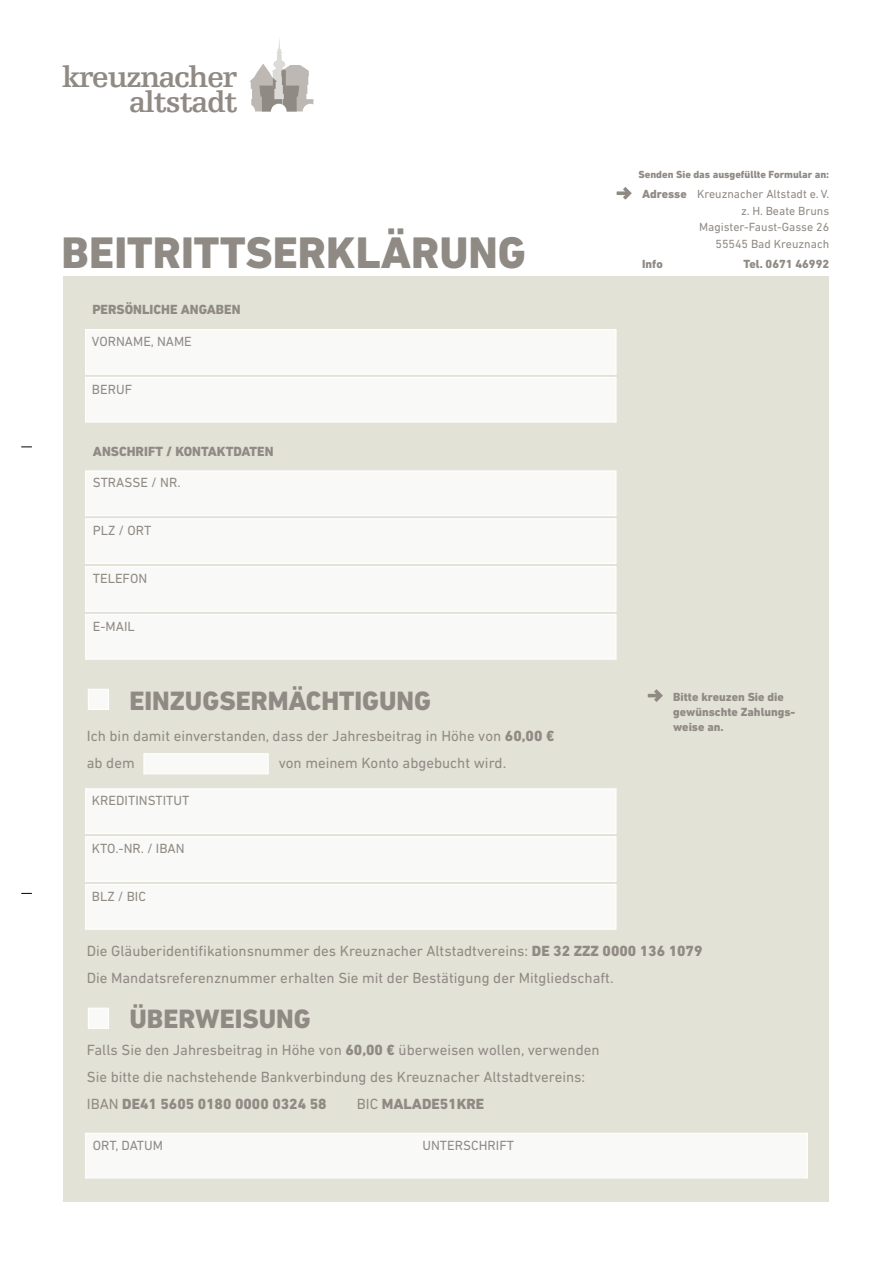
<style>
.page{position:relative;width:893px;height:1263px;background:#fff}
.page>*{position:absolute;margin:0;border:0;box-sizing:border-box;transform-origin:0 0}
.t1{font:800 45px "DIN Next LT Pro";color:#908a84}
.t2{font:700 30px/25px "Egyptienne FLT Std";letter-spacing:-.04em;color:#908a84;text-align:right}
.t3{font:800 27px "DIN Next LT Pro";color:#908a84}
.t4{font:15px/27px "DIN Next LT Pro";color:#908a84}
.t5{font:800 15px "DIN Next LT Pro";color:#908a84}
.t6{font:13.5px "DIN Next LT Pro";color:#908a84}
.t7{font:800 13.5px "DIN Next LT Pro";color:#908a84}
.t8{font:12px/16.5px "DIN Next LT Pro";color:#908a84;text-align:right}
.t9{font:800 12px/15px "DIN Next LT Pro";color:#908a84}
.t10{font:800 10.5px "DIN Next LT Pro";color:#908a84}
.s1{font-weight:800}
.s2{font-weight:400}
</style>
<div class="page">
<div style="left:64px;top:276px;width:765px;height:925px;background:#e2e2d6"></div>
<svg style="left:617px;top:187px;width:15px;height:13px"></svg>
<svg style="left:648px;top:689px;width:15px;height:13px"></svg>
<svg style="left:250px;top:38px;width:63px;height:73px"></svg>
<div style="left:85px;top:329px;width:532px;height:46px;background:#f9f9f7"></div>
<div style="left:85px;top:377px;width:532px;height:46px;background:#f9f9f7"></div>
<div style="left:85px;top:470px;width:532px;height:46px;background:#f9f9f7"></div>
<div style="left:85px;top:566px;width:532px;height:46px;background:#f9f9f7"></div>
<div style="left:143px;top:753px;width:126px;height:21px;background:#f9f9f7"></div>
<div style="left:88px;top:689px;width:21px;height:21px;background:#f9f9f7"></div>
<div style="left:85px;top:614px;width:532px;height:46px;background:#f9f9f7"></div>
<div style="left:85px;top:788px;width:532px;height:46px;background:#f9f9f7"></div>
<div style="left:85px;top:836px;width:532px;height:46px;background:#f9f9f7"></div>
<div style="left:85px;top:884px;width:532px;height:46px;background:#f9f9f7"></div>
<div style="left:85px;top:1133px;width:723px;height:45px;background:#f9f9f7"></div>
<div style="left:88px;top:1008px;width:21px;height:21px;background:#f9f9f7"></div>
<div style="left:85px;top:518px;width:532px;height:46px;background:#f9f9f7"></div>
<h2 class="t2" style="left:62px;top:65px;width:177px">kreuznacher altstadt</h2>
<h1 class="t1" style="left:62px;top:226px;width:466px">BEITRITTSERKLÄRUNG</h1>
<p class="t7" style="left:92px;top:302px;width:150px">PERSÖNLICHE ANGABEN</p>
<p class="t6" style="left:92px;top:334px;width:101px">VORNAME, NAME</p>
<p class="t6" style="left:92px;top:381px;width:42px">BERUF</p>
<p class="t7" style="left:93px;top:443px;width:182px">ANSCHRIFT / KONTAKTDATEN</p>
<p class="t6" style="left:93px;top:475px;width:89px">STRASSE / NR.</p>
<p class="t6" style="left:93px;top:523px;width:60px">PLZ / ORT</p>
<p class="t6" style="left:93px;top:571px;width:56px">TELEFON</p>
<p class="t6" style="left:93px;top:619px;width:43px">E-MAIL</p>
<h3 class="t3" style="left:129px;top:684px;width:303px">EINZUGSERMÄCHTIGUNG</h3>
<p class="t4" style="left:87px;top:722px;width:469px">Ich bin damit einverstanden, dass der Jahresbeitrag in Höhe von <span class="s1">60,00 € </span>ab dem</p>
<p class="t4" style="left:279px;top:749px;width:229px">von meinem Konto abgebucht wird.</p>
<p class="t6" style="left:92px;top:793px;width:99px">KREDITINSTITUT</p>
<p class="t6" style="left:92px;top:841px;width:94px">KTO.-NR. / IBAN</p>
<p class="t6" style="left:92px;top:889px;width:56px">BLZ / BIC</p>
<p class="t10" style="left:638px;top:169px;width:192px">Senden Sie das ausgefüllte Formular an:</p>
<p class="t8" style="left:642px;top:186px;width:189px"><span class="s1">Adresse</span> Kreuznacher Altstadt e. V. z. H. Beate Bruns<br>Magister-Faust-Gasse 26<br>55545 Bad Kreuznach</p>
<p class="t9" style="left:642px;top:257px;width:22px">Info</p>
<p class="t9" style="left:743px;top:257px;width:87px">Tel. 0671 46992</p>
<p class="t9" style="left:673px;top:690px;width:124px">Bitte kreuzen Sie die gewünschte Zahlungs&shy;weise an.</p>
<p class="t4" style="left:87px;top:937px;width:617px">Die Gläuberidentifikationsnummer des Kreuznacher Altstadtvereins: <span class="s1">DE 32 ZZZ 0000 136 1079<br></span>Die Mandatsreferenznummer erhalten Sie mit der Bestätigung der Mitgliedschaft.</p>
<h3 class="t3" style="left:129px;top:1003px;width:183px">ÜBERWEISUNG</h3>
<p class="t4" style="left:87px;top:1037px;width:514px">Falls Sie den Jahresbeitrag in Höhe von <span class="s1">60,00 €</span> überweisen wollen, verwenden<br>Sie bitte die nachstehende Bankverbindung des Kreuznacher Altstadtvereins:<br>IBAN <span class="s1">DE41 5605 0180 0000 0324 58</span></p>
<p class="t5" style="left:357px;top:1095px;width:129px"><span class="s2">BIC</span> MALADE51KRE</p>
<p class="t6" style="left:93px;top:1137px;width:72px">ORT, DATUM</p>
<p class="t6" style="left:422px;top:1137px;width:93px">UNTERSCHRIFT</p>
</div>
